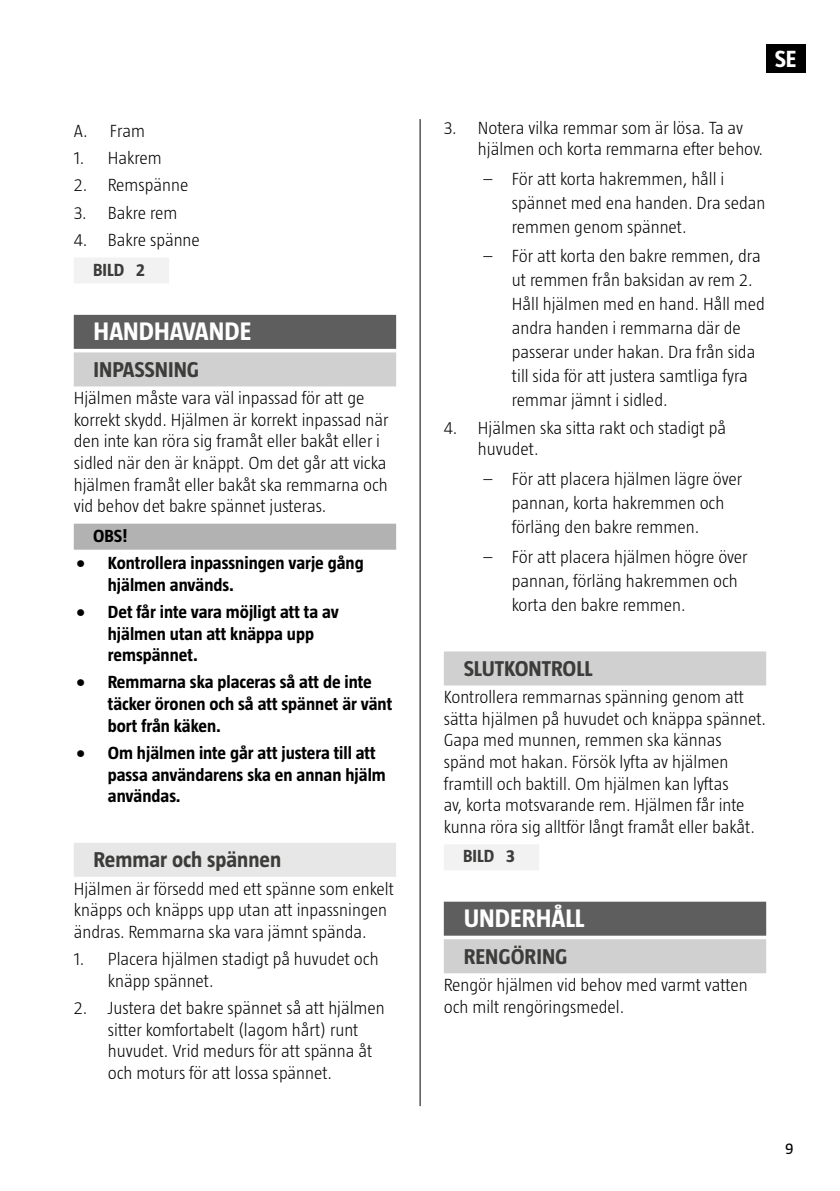
<style>
.page{position:relative;width:840px;height:1191px;background:#fff}
.page>*{position:absolute;margin:0;border:0;box-sizing:border-box;transform-origin:0 0}
.t1{font:700 26px "Taz";color:#fff}
.t2{font:700 24px "Taz";color:#fff}
.t3{font:700 22px "Taz";color:#3c3c3b}
.t4{font:300 18px/21.6px "Taz";color:#000}
.t5{font:700 18px/21.6px "Taz";color:#000}
.t6{font:700 18px "Taz";color:#3c3c3b}
.t7{font:16px "Taz";color:#000}
</style>
<div class="page">
<div style="left:765px;top:44px;width:39px;height:28px;background:#000"></div>
<hr style="left:419px;top:119px;width:1px;height:987px;background:#000">
<div style="left:443px;top:651px;width:322px;height:34px;background:#d0d0d0"></div>
<div style="left:443px;top:844px;width:96px;height:26px;background:#f2f2f2"></div>
<div style="left:443px;top:901px;width:322px;height:34px;background:#5f5e5e"></div>
<div style="left:443px;top:939px;width:322px;height:34px;background:#d0d0d0"></div>
<div style="left:74px;top:257px;width:95px;height:26px;background:#f2f2f2"></div>
<div style="left:74px;top:315px;width:322px;height:34px;background:#5f5e5e"></div>
<div style="left:74px;top:352px;width:322px;height:34px;background:#d0d0d0"></div>
<div style="left:74px;top:523px;width:322px;height:26px;background:#b3b2b2"></div>
<div style="left:74px;top:843px;width:322px;height:34px;background:#e7e7e7"></div>
<p class="t4" style="left:74px;top:120px;width:73px">A. Fram</p>
<p class="t4" style="left:74px;top:147px;width:89px">1. Hakrem</p>
<p class="t4" style="left:74px;top:174px;width:116px">2. Remspänne</p>
<p class="t4" style="left:74px;top:202px;width:105px">3. Bakre rem</p>
<p class="t4" style="left:74px;top:229px;width:128px">4. Bakre spänne</p>
<p class="t6" style="left:93px;top:259px;width:53px">BILD 2</p>
<h1 class="t1" style="left:94px;top:316px;width:159px">HANDHAVANDE</h1>
<p class="t3" style="left:94px;top:357px;width:107px">INPASSNING</p>
<p class="t4" style="left:74px;top:387px;width:316px">Hjälmen måste vara väl inpassad för att ge korrekt skydd. Hjälmen är korrekt inpassad när den inte kan röra sig framåt eller bakåt eller i sidled när den är knäppt. Om det går att vicka hjälmen framåt eller bakåt ska remmarna och vid behov det bakre spännet justeras.</p>
<p class="t5" style="left:93px;top:525px;width:36px">OBS!</p>
<p class="t5" style="left:108px;top:552px;width:257px;text-indent:-32px">• Kontrollera inpassningen varje gång hjälmen används.</p>
<p class="t5" style="left:108px;top:601px;width:232px;text-indent:-32px">• Det får inte vara möjligt att ta av hjälmen utan att knäppa upp remspännet.</p>
<p class="t5" style="left:108px;top:671px;width:286px;text-indent:-32px">• Remmarna ska placeras så att de inte täcker öronen och så att spännet är vänt bort från käken.</p>
<p class="t5" style="left:108px;top:742px;width:279px;text-indent:-32px">• Om hjälmen inte går att justera till att passa användarens ska en annan hjälm användas.</p>
<p class="t3" style="left:94px;top:847px;width:189px">Remmar och spännen</p>
<p class="t4" style="left:74px;top:877px;width:321px">Hjälmen är försedd med ett spänne som enkelt knäpps och knäpps upp utan att inpassningen ändras. Remmarna ska vara jämnt spända.</p>
<p class="t4" style="left:108px;top:948px;width:272px;text-indent:-34px">1. Placera hjälmen stadigt på huvudet och knäpp spännet.</p>
<p class="t4" style="left:108px;top:996px;width:278px;text-indent:-34px">2. Justera det bakre spännet så att hjälmen sitter komfortabelt (lagom hårt) runt huvudet. Vrid medurs för att spänna åt och moturs för att lossa spännet.</p>
<h2 class="t2" style="left:774px;top:45px;width:23px">SE</h2>
<p class="t4" style="left:477px;top:116px;width:286px;text-indent:-34px">3. Notera vilka remmar som är lösa. Ta av hjälmen och korta remmarna efter behov.</p>
<p class="t4" style="left:511px;top:166px;width:255px;line-height:24px;text-indent:-28px">– För att korta hakremmen, håll i spännet med ena handen. Dra sedan remmen genom spännet.</p>
<p class="t4" style="left:511px;top:244px;width:254px;line-height:24px;text-indent:-28px">– För att korta den bakre remmen, dra ut remmen från baksidan av rem 2.<br>Håll hjälmen med en hand. Håll med andra handen i remmarna där de passerar under hakan. Dra från sida till sida för att justera samtliga fyra remmar jämnt i sidled.</p>
<p class="t4" style="left:477px;top:417px;width:249px;text-indent:-34px">4. Hjälmen ska sitta rakt och stadigt på huvudet.</p>
<p class="t4" style="left:511px;top:467px;width:232px;line-height:24px;text-indent:-28px">– För att placera hjälmen lägre över pannan, korta hakremmen och förläng den bakre remmen.</p>
<p class="t4" style="left:511px;top:544px;width:237px;line-height:24px;text-indent:-28px">– För att placera hjälmen högre över pannan, förläng hakremmen och korta den bakre remmen.</p>
<p class="t3" style="left:463px;top:656px;width:130px">SLUTKONTROLL</p>
<p class="t4" style="left:443px;top:686px;width:324px">Kontrollera remmarnas spänning genom att sätta hjälmen på huvudet och knäppa spännet.<br>Gapa med munnen, remmen ska kännas spänd mot hakan. Försök lyfta av hjälmen framtill och baktill. Om hjälmen kan lyftas<br>av, korta motsvarande rem. Hjälmen får inte kunna röra sig alltför långt framåt eller bakåt.</p>
<p class="t6" style="left:463px;top:846px;width:53px">BILD 3</p>
<h1 class="t1" style="left:463px;top:903px;width:122px">UNDERHÅLL</h1>
<p class="t3" style="left:463px;top:943px;width:105px">RENGÖRING</p>
<p class="t4" style="left:443px;top:973px;width:305px">Rengör hjälmen vid behov med varmt vatten och milt rengöringsmedel.</p>
<p class="t7" style="left:784px;top:1139px;width:10px">9</p>
</div>
